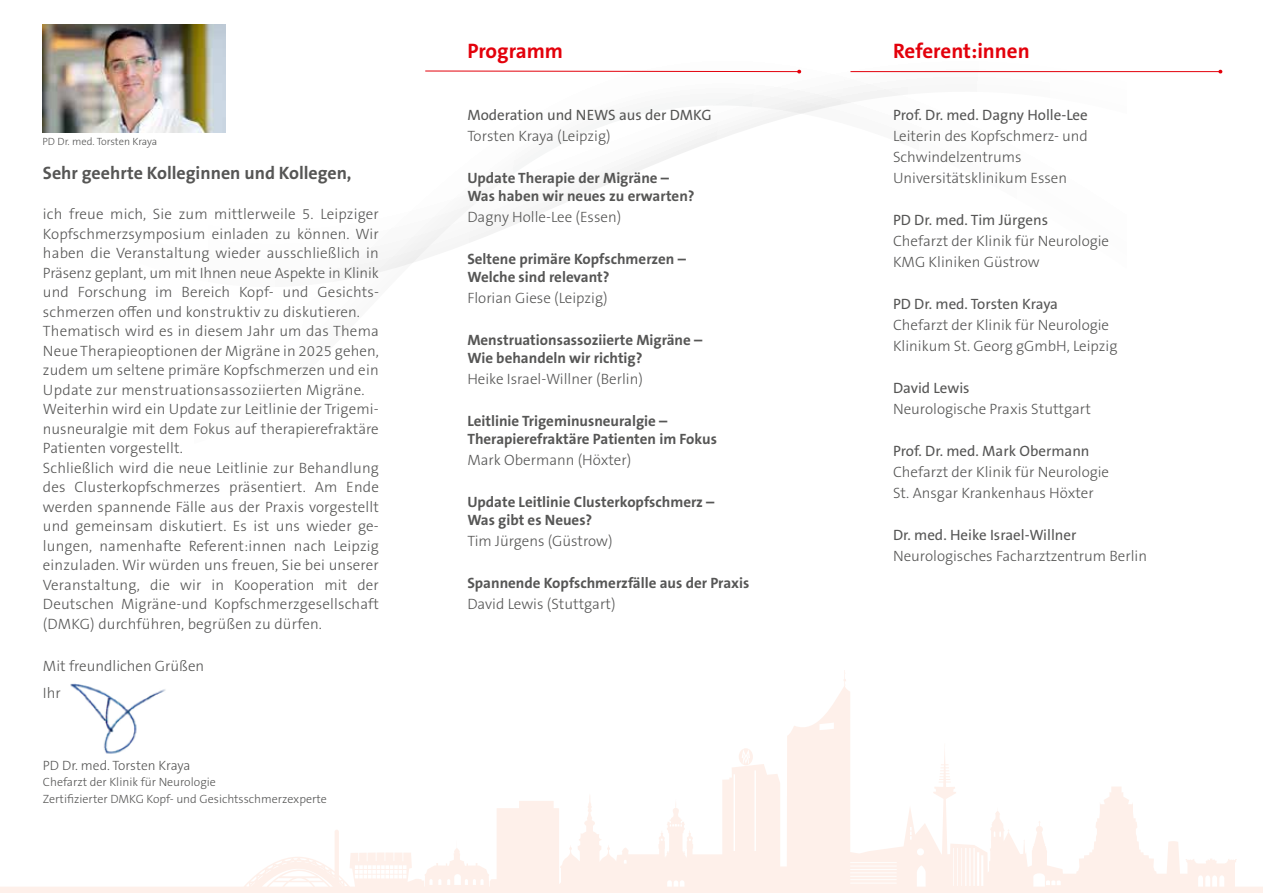
<style>
.page{position:relative;width:1263px;height:893px;background:#fff}
.page>*{position:absolute;margin:0;border:0;box-sizing:border-box;transform-origin:0 0}
.t1{font:700 21px "The Sans B W7";color:#e3000b}
.t2{font:700 18px "The Sans B W7";color:#565655}
.t3{font:300 15px/19.5px "The Sans B W3";letter-spacing:.01em;color:#565655}
.t4{font:700 15px/18px "The Sans B W7";color:#565655}
.t5{font:15px "The Sans B W5 Plain";color:#565655}
.t6{font:300 13.5px "The Sans B W3";color:#565655}
.t7{font:300 12px/16.5px "The Sans B W3";color:#565655}
.t8{font:300 10.5px "The Sans B W3";color:#565655}
</style>
<div class="page">
<svg style="left:0;top:671px;width:1263px;height:222px"></svg>
<svg style="left:340px;top:69px;width:787px;height:211px"></svg>
<svg style="left:850px;top:148px;width:28px;height:3px"></svg>
<svg style="left:850px;top:223px;width:28px;height:3px"></svg>
<svg style="left:850px;top:717px;width:28px;height:4px"></svg>
<svg style="left:850px;top:833px;width:28px;height:3px"></svg>
<img style="left:43px;top:24px;width:183px;height:109px">
<img style="left:68px;top:671px;width:114px;height:88px">
<svg style="left:424px;top:70px;width:377px;height:3px"></svg>
<hr style="left:850px;top:71px;width:370px;height:1px;background:#e3000b">
<p class="t8" style="left:43px;top:135px;width:116px">PD Dr. med. Torsten Kraya</p>
<p class="t2" style="left:43px;top:161px;width:310px">Sehr geehrte Kolleginnen und Kollegen,</p>
<p class="t3" style="left:43px;top:204px;width:337px">ich freue mich, Sie zum mittlerweile 5. Leipziger Kopfschmerzsymposium einladen zu können. Wir haben die Veranstaltung wieder ausschließlich in Präsenz geplant, um mit Ihnen neue Aspekte in Klinik und Forschung im Bereich Kopf- und Gesichts&shy;schmerzen offen und konstruktiv zu diskutieren.<br>Thematisch wird es in diesem Jahr um das Thema Neue Therapieoptionen der Migräne in 2025 gehen, zudem um seltene primäre Kopfschmerzen und ein Update zur menstruationsassoziierten Migräne.<br>Weiterhin wird ein Update zur Leitlinie der Trigemi&shy;nusneuralgie mit dem Fokus auf therapierefraktäre Patienten vorgestellt.<br>Schließlich wird die neue Leitlinie zur Behandlung des Clusterkopfschmerzes präsentiert. Am Ende werden spannende Fälle aus der Praxis vorgestellt und gemeinsam diskutiert. Es ist uns wieder ge&shy;lungen, namenhafte Referent:innen nach Leipzig einzuladen. Wir würden uns freuen, Sie bei unserer Veranstaltung, die wir in Kooperation mit der Deutschen Migräne-und Kopfschmerzgesellschaft (DMKG) durchführen, begrüßen zu dürfen.</p>
<p class="t3" style="left:43px;top:652px;width:163px;line-height:27px">Mit freundlichen Grüßen<br>Ihr</p>
<p class="t6" style="left:43px;top:756px;width:149px">PD Dr. med. Torsten Kraya</p>
<p class="t7" style="left:43px;top:774px;width:286px">Chefarzt der Klinik für Neurologie<br>Zertifizierter DMKG Kopf- und Gesichtsschmerzexperte</p>
<h1 class="t1" style="left:467px;top:37px;width:97px">Programm</h1>
<p class="t5" style="left:467px;top:105px;width:246px">Moderation und NEWS aus der DMKG</p>
<p class="t3" style="left:467px;top:126px;width:145px">Torsten Kraya (Leipzig)</p>
<p class="t4" style="left:467px;top:169px;width:229px">Update Therapie der Migräne –<br>Was haben wir neues zu erwarten?</p>
<p class="t3" style="left:467px;top:207px;width:155px">Dagny Holle-Lee (Essen)</p>
<p class="t4" style="left:467px;top:250px;width:220px">Seltene primäre Kopfschmerzen –<br>Welche sind relevant?</p>
<p class="t3" style="left:467px;top:288px;width:142px">Florian Giese (Leipzig)</p>
<p class="t4" style="left:467px;top:331px;width:237px">Menstruationsassoziierte Migräne –<br>Wie behandeln wir richtig?</p>
<p class="t3" style="left:467px;top:369px;width:177px">Heike Israel-Willner (Berlin)</p>
<p class="t4" style="left:467px;top:412px;width:251px">Leitlinie Trigeminusneuralgie –<br>Therapierefraktäre Patienten im Fokus</p>
<p class="t3" style="left:467px;top:450px;width:165px">Mark Obermann (Höxter)</p>
<p class="t4" style="left:467px;top:493px;width:249px">Update Leitlinie Clusterkopfschmerz –<br>Was gibt es Neues?</p>
<p class="t3" style="left:467px;top:531px;width:147px">Tim Jürgens (Güstrow)</p>
<p class="t4" style="left:467px;top:574px;width:284px">Spannende Kopfschmerzfälle aus der Praxis</p>
<p class="t3" style="left:467px;top:594px;width:150px">David Lewis (Stuttgart)</p>
<h1 class="t1" style="left:893px;top:37px;width:138px">Referent:innen</h1>
<p class="t5" style="left:893px;top:105px;width:196px">Prof. Dr. med. Dagny Holle-Lee</p>
<p class="t3" style="left:893px;top:125px;width:196px;line-height:21px">Leiterin des Kopfschmerz- und<br>Schwindelzentrums<br>Universitätsklinikum Essen</p>
<p class="t5" style="left:893px;top:210px;width:157px">PD Dr. med. Tim Jürgens</p>
<p class="t3" style="left:893px;top:230px;width:218px;line-height:21px">Chefarzt der Klinik für Neurologie<br>KMG Kliniken Güstrow</p>
<p class="t5" style="left:893px;top:294px;width:167px">PD Dr. med. Torsten Kraya</p>
<p class="t3" style="left:893px;top:314px;width:226px;line-height:21px">Chefarzt der Klinik für Neurologie<br>Klinikum St. Georg gGmbH, Leipzig</p>
<p class="t5" style="left:893px;top:378px;width:78px">David Lewis</p>
<p class="t3" style="left:893px;top:399px;width:200px">Neurologische Praxis Stuttgart</p>
<p class="t5" style="left:893px;top:441px;width:198px">Prof. Dr. med. Mark Obermann</p>
<p class="t3" style="left:893px;top:461px;width:218px;line-height:21px">Chefarzt der Klinik für Neurologie<br>St. Ansgar Krankenhaus Höxter</p>
<p class="t5" style="left:893px;top:525px;width:185px">Dr. med. Heike Israel-Willner</p>
<p class="t3" style="left:893px;top:546px;width:256px">Neurologisches Facharztzentrum Berlin</p>
</div>
